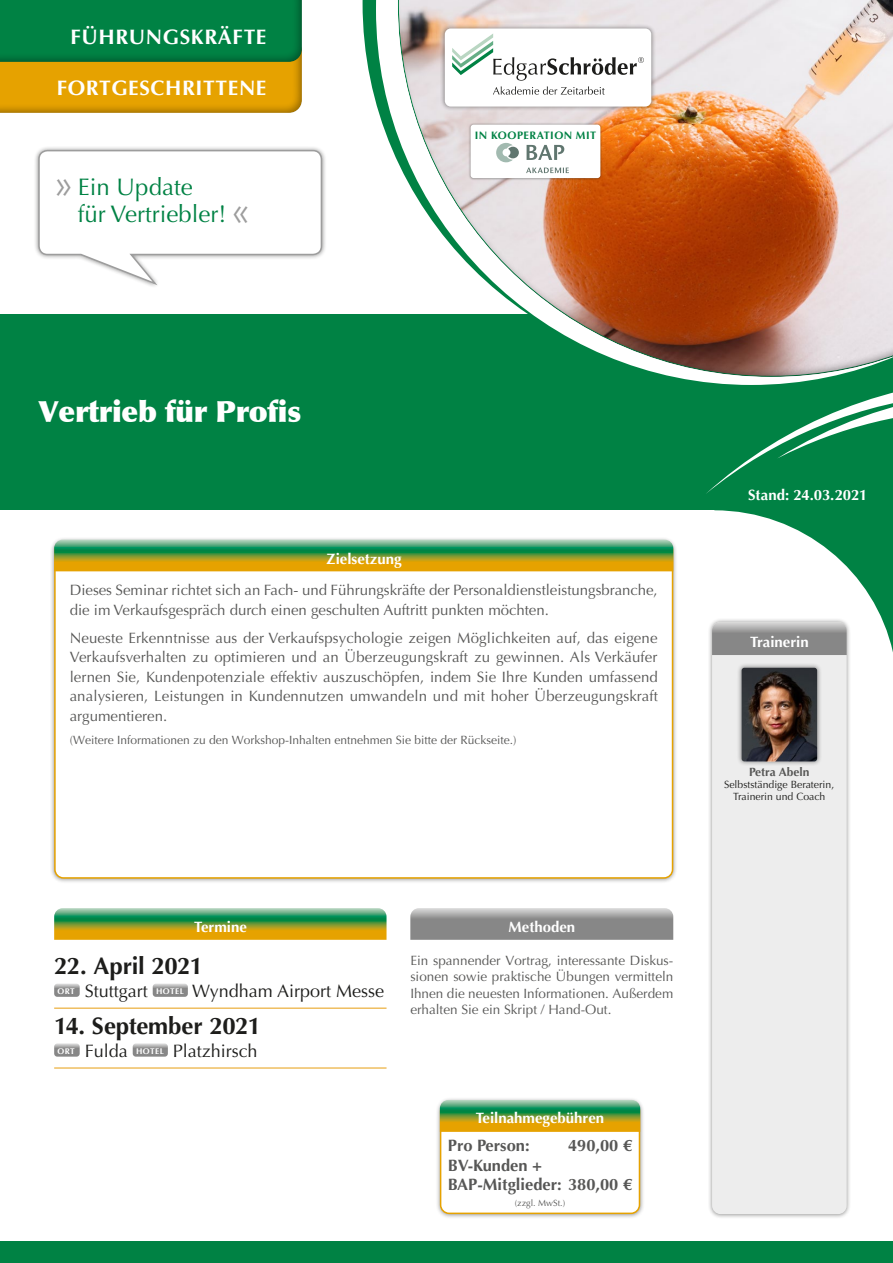
<style>
.page{position:relative;width:893px;height:1263px;background:#fff}
.page>*{position:absolute;margin:0;border:0;box-sizing:border-box;transform-origin:0 0}
.t1{font:900 29.25px "Optima";letter-spacing:-.01em;color:#fff}
.t2{font:700 24px "Optima";letter-spacing:-.015em;color:#1d1d1b}
.t3{font:24px/27px "Optima";color:#008244}
.t4{font:700 21px "Optima";letter-spacing:.03em;color:#fff}
.t5{font:18px "Optima";color:#1d1d1b}
.t6{font:700 16.5px/19.5px "Optima";color:#575756}
.t7{font:15px/19.5px "Optima";color:#575756}
.t8{font:700 15px "Optima";color:#fff}
.t9{font:13.5px/16.5px "Optima";color:#575756;text-align:justify}
.t10{font:12px "Optima";color:#575756}
.t11{font:700 12px "Optima";color:#575756}
.t12{font:700 10.8px "Optima";letter-spacing:.035em;color:#008244}
.t13{font:10.5px/12px "Optima";color:#1d1d1b;text-align:center}
.t14{font:9px "Optima";color:#575756}
.s1{font-size:45px;color:#9d9d9d}
</style>
<div class="page">
<div style="left:0;top:1242px;width:893px;height:21px;background:#008244"></div>
<div style="left:0;top:315px;width:893px;height:195px;background:#008244"></div>
<svg style="left:363px;top:0;width:13px;height:315px"></svg>
<svg style="left:376px;top:0;width:329px;height:383px"></svg>
<svg style="left:54px;top:908px;width:333px;height:32px;background:#8aa23f"></svg>
<hr style="left:54px;top:1007px;width:333px;height:2px;background:#efbe60">
<hr style="left:54px;top:1067px;width:333px;height:2px;background:#efbe60">
<svg style="left:54px;top:984px;width:26px;height:13px"></svg>
<svg style="left:153px;top:984px;width:35px;height:13px"></svg>
<svg style="left:54px;top:1043px;width:26px;height:14px"></svg>
<svg style="left:133px;top:1043px;width:35px;height:14px"></svg>
<div style="left:707px;top:617px;width:144px;height:602px;background:#1d1d1b;opacity:.5"></div>
<div style="left:712px;top:622px;width:135px;height:592px;background:#ededed;border-radius:9px"></div>
<div style="left:49px;top:536px;width:629px;height:347px;background:#1d1d1b;opacity:.5"></div>
<div style="left:55px;top:542px;width:617px;height:336px;background:#fff;border-radius:9px"></div>
<svg style="left:54px;top:540px;width:619px;height:31px;background:#87a03c"></svg>
<svg style="left:705px;top:378px;width:188px;height:277px"></svg>
<svg style="left:410px;top:908px;width:263px;height:32px;background:#979797"></svg>
<div style="left:34px;top:145px;width:293px;height:143px;background:#1d1d1b;opacity:.5"></div>
<svg style="left:38px;top:149px;width:285px;height:138px"></svg>
<div style="left:435px;top:1097px;width:210px;height:122px;background:#1d1d1b;opacity:.5"></div>
<div style="left:441px;top:1102px;width:198px;height:111px;background:#fff;border-radius:9px"></div>
<div style="left:440px;top:1102px;width:200px;height:112px;border:2px solid #e6a200;border-radius:9px"></div>
<svg style="left:440px;top:1100px;width:200px;height:32px;background:#8aa13d"></svg>
<svg style="left:0;top:63px;width:302px;height:50px;background:#e19e01"></svg>
<div style="left:0;top:0;width:304px;height:63px;background:#1d1d1b;opacity:.4"></div>
<div style="left:737px;top:663px;width:85px;height:103px;background:#1d1d1b;opacity:.5"></div>
<img style="left:741px;top:668px;width:76px;height:93px">
<div style="left:397px;top:0;width:496px;height:378px;background:#1d1d1b;opacity:.4"></div>
<div style="left:468px;top:122px;width:135px;height:58px;background:#1d1d1b;opacity:.5"></div>
<div style="left:471px;top:125px;width:129px;height:53px;background:#fff;border-radius:3px"></div>
<svg style="left:496px;top:143px;width:23px;height:19px"></svg>
<svg style="left:527px;top:145px;width:37px;height:15px"></svg>
<svg style="left:526px;top:167px;width:43px;height:6px"></svg>
<div style="left:440px;top:24px;width:216px;height:87px;background:#1d1d1b;opacity:.5"></div>
<div style="left:445px;top:28px;width:206px;height:79px;background:#fff;border-radius:6px"></div>
<svg style="left:452px;top:34px;width:192px;height:61px"></svg>
<h3 class="t4" style="left:70px;top:24px;width:198px">FÜHRUNGSKRÄFTE</h3>
<h3 class="t4" style="left:57px;top:75px;width:211px">FORTGESCHRITTENE</h3>
<h2 class="t3" style="left:78px;top:174px;width:175px;text-indent:-26px"><span class="s1">»</span>Ein Update<br>für Vertriebler!<span class="s1">«</span></h2>
<p class="t12" style="left:475px;top:129px;width:123px">IN KOOPERATION MIT</p>
<h1 class="t1" style="left:38px;top:394px;width:265px">Vertrieb für Profis</h1>
<p class="t8" style="left:327px;top:550px;width:77px">Zielsetzung</p>
<p class="t7" style="left:70px;top:581px;width:589px">Dieses Seminar richtet sich an Fach- und Führungskräfte der Personaldienstleistungsbranche, die im Verkaufsgespräch durch einen geschulten Auftritt punkten möchten.</p>
<p class="t7" style="left:70px;top:628px;width:590px;text-align:justify">Neueste Erkenntnisse aus der Verkaufspsychologie zeigen Möglichkeiten auf, das eigene Verkaufsverhalten zu optimieren und an Überzeugungskraft zu gewinnen. Als Verkäufer lernen Sie, Kundenpotenziale effektiv auszuschöpfen, indem Sie Ihre Kunden umfassend analysieren, Leistungen in Kundennutzen umwandeln und mit hoher Überzeugungskraft argumentieren.</p>
<p class="t10" style="left:70px;top:733px;width:448px">(Weitere Informationen zu den Workshop-Inhalten entnehmen Sie bitte der Rückseite.)</p>
<p class="t8" style="left:194px;top:918px;width:54px">Termine</p>
<h2 class="t2" style="left:54px;top:952px;width:151px">22. April 2021</h2>
<p class="t5" style="left:57px;top:980px;width:328px"><sup>ORT</sup> Stuttgart <sup>HOTEL</sup> Wyndham Airport Messe</p>
<h2 class="t2" style="left:54px;top:1012px;width:209px">14. September 2021</h2>
<p class="t5" style="left:57px;top:1040px;width:202px"><sup>ORT</sup> Fulda <sup>HOTEL</sup> Platzhirsch</p>
<p class="t8" style="left:509px;top:918px;width:68px">Methoden</p>
<p class="t9" style="left:410px;top:952px;width:265px">Ein spannender Vortrag, interessante Diskus&shy;sionen sowie praktische Übungen vermitteln Ihnen die neuesten Informationen. Außerdem erhalten Sie ein Skript / Hand-Out.</p>
<p class="t8" style="left:476px;top:1109px;width:130px">Teilnahmegebühren</p>
<p class="t6" style="left:448px;top:1136px;width:83px">Pro Person:</p>
<p class="t6" style="left:568px;top:1136px;width:66px">490,00 €</p>
<p class="t6" style="left:448px;top:1156px;width:186px">BV-Kunden +<br>BAP-Mitglieder: 380,00 €</p>
<p class="t14" style="left:515px;top:1197px;width:52px">(zzgl. MwSt.)</p>
<p class="t8" style="left:748px;top:486px;width:121px">Stand: 24.03.2021</p>
<p class="t8" style="left:750px;top:633px;width:60px">Trainerin</p>
<p class="t11" style="left:749px;top:765px;width:62px">Petra Abeln</p>
<p class="t13" style="left:724px;top:778px;width:112px">Selbstständige Beraterin,<br>Trainerin und Coach</p>
</div>
